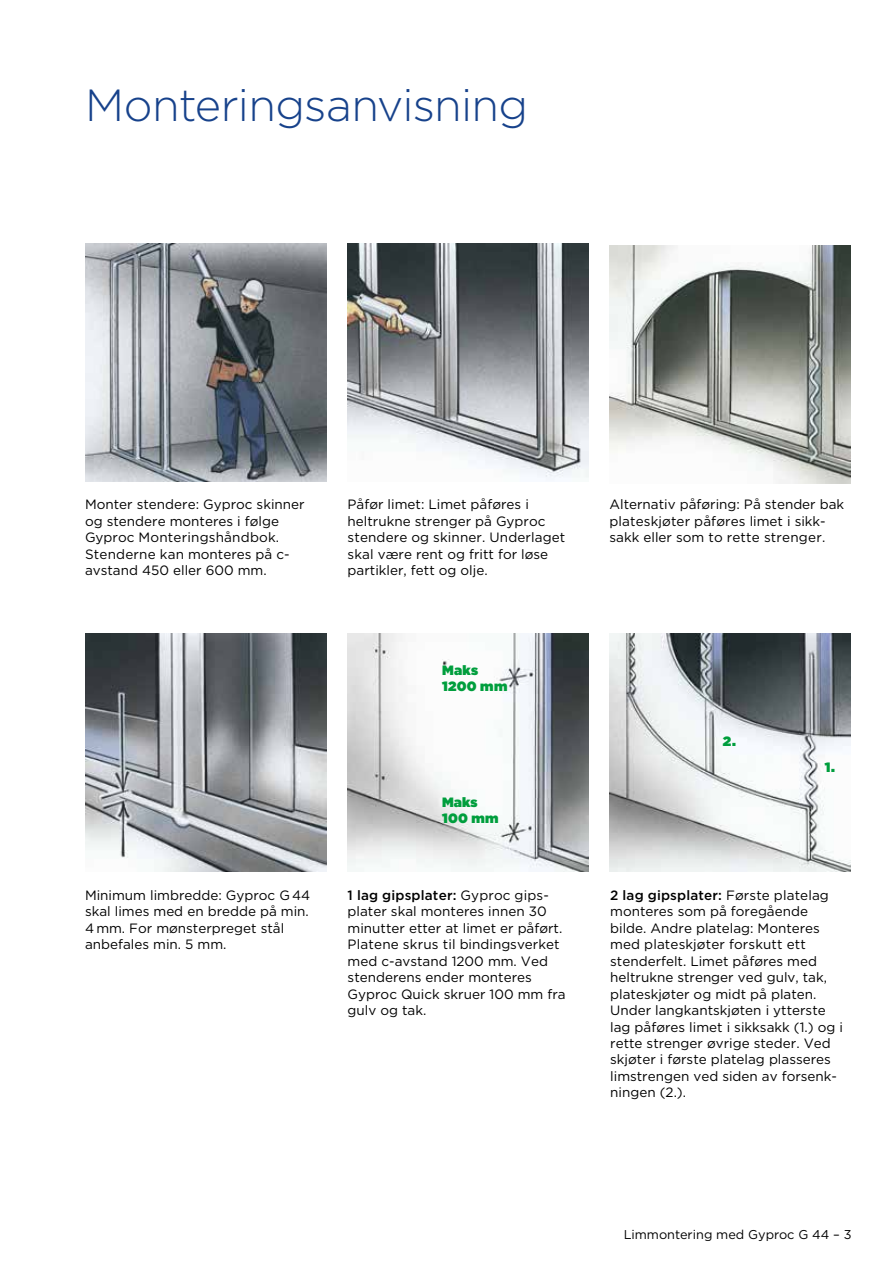
<style>
.page{position:relative;width:893px;height:1263px;background:#fff}
.page>*{position:absolute;margin:0;border:0;box-sizing:border-box;transform-origin:0 0}
.t1{font:300 45px "Gotham";letter-spacing:-.02em;color:#17428b}
.t2{font:13.5px/16.5px "Gotham";color:#000}
.t3{font:900 13.5px/16px "Gotham";letter-spacing:.015em;color:#009e3d}
.t4{font:12.75px "Gotham";color:#000}
.s1{font-weight:500}
</style>
<div class="page">
<img style="left:85px;top:243px;width:241px;height:239px">
<img style="left:347px;top:243px;width:241px;height:237px">
<img style="left:610px;top:246px;width:241px;height:238px">
<img style="left:85px;top:634px;width:241px;height:238px">
<img style="left:347px;top:634px;width:241px;height:238px">
<img style="left:610px;top:634px;width:241px;height:238px">
<h1 class="t1" style="left:85px;top:77px;width:445px">Monteringsanvisning</h1>
<p class="t2" style="left:85px;top:496px;width:221px">Monter stendere: Gyproc skinner og stendere monteres i følge<br>Gyproc Monteringshåndbok.<br>Stenderne kan monteres på c&shy;avstand 450 eller 600 mm.</p>
<p class="t2" style="left:348px;top:496px;width:219px">Påfør limet: Limet påføres i heltrukne strenger på Gyproc stendere og skinner. Underlaget skal være rent og fritt for løse partikler, fett og olje.</p>
<p class="t2" style="left:609px;top:496px;width:236px">Alternativ påføring: På stender bak plateskjøter påføres limet i sikk&shy;sakk eller som to rette strenger.</p>
<p class="t3" style="left:442px;top:661px;width:67px">Maks<br>1200 mm</p>
<p class="t3" style="left:442px;top:794px;width:58px">Maks<br>100 mm</p>
<p class="t3" style="left:723px;top:733px;width:14px">2.</p>
<p class="t3" style="left:825px;top:759px;width:12px">1.</p>
<p class="t2" style="left:85px;top:886px;width:227px">Minimum limbredde: Gyproc G 44 skal limes med en bredde på min.<br>4 mm. For mønsterpreget stål anbefales min. 5 mm.</p>
<p class="t2" style="left:348px;top:886px;width:220px"><span class="s1">1 lag gipsplater:</span> Gyproc gips&shy;plater skal monteres innen 30 minutter etter at limet er påført.<br>Platene skrus til bindingsverket med c-avstand 1200 mm. Ved stenderens ender monteres<br>Gyproc Quick skruer 100 mm fra gulv og tak.</p>
<p class="t2" style="left:610px;top:886px;width:234px"><span class="s1">2 lag gipsplater:</span> Første platelag monteres som på foregående bilde. Andre platelag: Monteres med plateskjøter forskutt ett stenderfelt. Limet påføres med heltrukne strenger ved gulv, tak, plateskjøter og midt på platen.<br>Under langkantskjøten i ytterste lag påføres limet i sikksakk (1.) og i rette strenger øvrige steder. Ved skjøter i første platelag plasseres limstrengen ved siden av forsenk&shy;ningen (2.).</p>
<p class="t4" style="left:624px;top:1226px;width:229px">Limmontering med Gyproc G 44 – 3</p>
</div>
